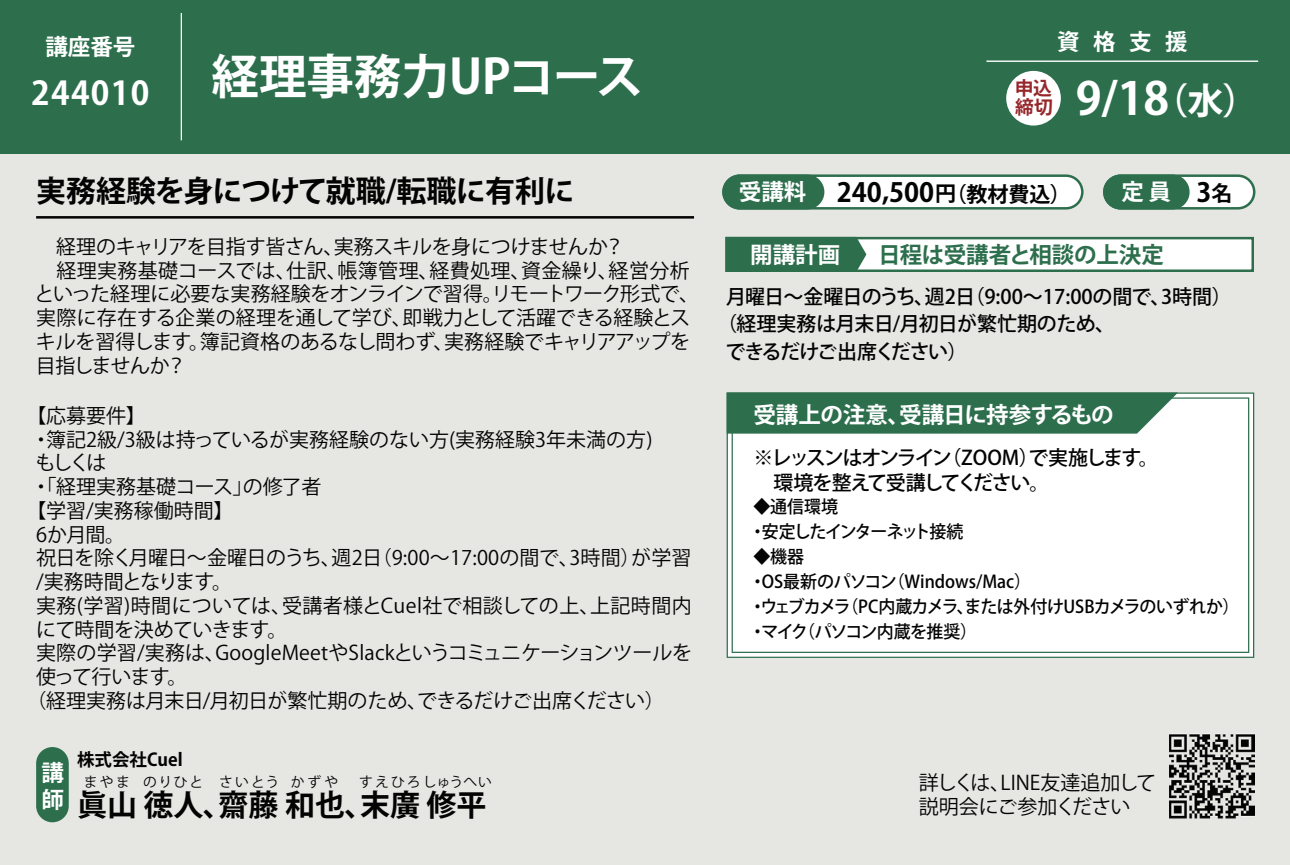
<style>
.page{position:relative;width:1290px;height:865px;background:#e6e6e2}
.page>*{position:absolute;margin:0;border:0;box-sizing:border-box;transform-origin:0 0}
.t1{font:700 47.5px "Koz Go Pro";color:#fff}
.t2{font:700 45px "Koz Go Pro";color:#fff}
.t3{font:700 32.5px "Koz Go Pro";letter-spacing:.04em;color:#fff}
.t4{font:700 30px "Koz Go Pro";letter-spacing:-.025em;color:#030303}
.t5{font:700 30px "Koz Go Pro";color:#030303}
.t6{font:700 26.25px "Koz Go Pro";color:#030303}
.t7{font:700 22.5px "Koz Go Pro";color:#fff}
.t8{font:700 22.5px "Koz Go Pro";letter-spacing:-.01em;color:#2d6f4d}
.t9{font:20px/23.8px "Koz Go Pro";letter-spacing:-.005em;color:#030303}
.t10{font:500 20px/25px "Koz Go Pro";letter-spacing:-.08em;color:#030303}
.t11{font:20px "Koz Go Pro";letter-spacing:.02em;color:#030303}
.t12{font:500 20px "Koz Go Pro";letter-spacing:-.01em;color:#030303}
.t13{font:500 20px "Koz Go Pro";letter-spacing:-.015em;color:#030303}
.t14{font:20px "Koz Go Pro";letter-spacing:-.03em;color:#030303}
.t15{font:500 20px "Koz Go Pro";letter-spacing:-.07em;color:#030303}
.t16{font:20px "Koz Go Pro";letter-spacing:-.06em;color:#030303}
.t17{font:20px "Koz Go Pro";letter-spacing:-.04em;color:#030303}
.t18{font:700 18.75px/18.8px "Koz Go Pro";color:#96272b}
.t19{font:500 17.5px/25px "Koz Go Pro";letter-spacing:-.04em;color:#030303}
.t20{font:500 17.5px/25px "Koz Go Pro";letter-spacing:-.08em;color:#030303}
.t21{font:700 17.5px "Koz Go Pro";color:#030303}
.t22{font:13.75px "Koz Go Pro";letter-spacing:.145em;color:#030303}
.t23{font:13.75px "Koz Go Pro";letter-spacing:.105em;color:#030303}
.s1{font-size:36px}
.s2{font-size:22.5px;color:#fff}
.s3{font-size:21px}
.s4{font-size:26.25px;color:#030303}
.s5{font-size:21px;color:#030303}
</style>
<div class="page">
<hr style="left:36px;top:216px;width:658px;height:2px;background:#030303">
<div style="left:725px;top:237px;width:529px;height:35px;background:#fff;border:2px solid #2d6f4d"></div>
<svg style="left:725px;top:236px;width:143px;height:36px;background:#387656"></svg>
<div style="left:0;top:0;width:1290px;height:153px;background:#2d6f4d"></div>
<hr style="left:181px;top:13px;width:1px;height:127px;background:#fff">
<div style="left:1006px;top:71px;width:55px;height:54px;background:#fff;border-radius:50%"></div>
<hr style="left:986px;top:60px;width:272px;height:2px;background:#fff">
<svg style="left:727px;top:392px;width:527px;height:266px;background:#cadad2"></svg>
<div style="left:731px;top:397px;width:518px;height:256px;background:#fff"></div>
<svg style="left:727px;top:392px;width:451px;height:41px;background:#377555"></svg>
<div style="left:36px;top:747px;width:33px;height:75px;background:#2d6f4d;border-radius:16px"></div>
<div style="left:723px;top:176px;width:359px;height:32px;background:#fff;border-radius:16px"></div>
<div style="left:722px;top:174px;width:361px;height:35px;border:2px solid #2d6f4d;border-radius:16px"></div>
<div style="left:723px;top:176px;width:100px;height:32px;background:#2d6f4d;border-radius:16px"></div>
<div style="left:722px;top:174px;width:102px;height:35px;border:2px solid #2d6f4d;border-radius:16px"></div>
<div style="left:1104px;top:176px;width:150px;height:32px;background:#fff;border-radius:16px"></div>
<div style="left:1103px;top:174px;width:152px;height:35px;border:2px solid #2d6f4d;border-radius:16px"></div>
<div style="left:1104px;top:176px;width:84px;height:32px;background:#2d6f4d;border-radius:16px"></div>
<div style="left:1103px;top:174px;width:86px;height:35px;border:2px solid #2d6f4d;border-radius:16px"></div>
<img style="left:1169px;top:733px;width:85px;height:85px">
<p class="t7" style="left:1057px;top:27px;width:132px">資格支援</p>
<p class="t7" style="left:45px;top:32px;width:91px">講座番号</p>
<h3 class="t3" style="left:31px;top:73px;width:120px">244010</h3>
<h2 class="t2" style="left:1076px;top:70px;width:184px">9/18<span class="s1">（水）</span></h2>
<h1 class="t1" style="left:211px;top:46px;width:433px">経理事務力UPコース</h1>
<p class="t18" style="left:1015px;top:80px;width:39px">申込締切</p>
<h3 class="t4" style="left:36px;top:172px;width:540px">実務経験を身につけて就職/転職に有利に</h3>
<p class="t9" style="left:35px;top:235px;width:666px">　経理のキャリアを目指す皆さん、実務スキルを身につけませんか？<br>　経理実務基礎コースでは、仕訳、帳簿管理、経費処理、資金繰り、経営分析といった経理に必要な実務経験をオンラインで習得。リモートワーク形式で、実際に存在する企業の経理を通して学び、即戦力として活躍できる経験とスキルを習得します。簿記資格のあるなし問わず、実務経験でキャリアアップを目指しませんか？</p>
<p class="t9" style="left:26px;top:404px;width:121px">【応募要件】</p>
<p class="t9" style="left:31px;top:428px;width:623px">・簿記2級/3級は持っているが実務経験のない方(実務経験3年未満の方)</p>
<p class="t9" style="left:36px;top:451px;width:72px">もしくは</p>
<p class="t9" style="left:31px;top:475px;width:292px">・「経理実務基礎コース」の修了者</p>
<p class="t9" style="left:26px;top:499px;width:209px">【学習/実務稼働時間】</p>
<p class="t9" style="left:36px;top:523px;width:91px">6か月間。</p>
<p class="t9" style="left:36px;top:546px;width:657px">祝日を除く月曜日～金曜日のうち、週2日（9:00～17:00の間で、3時間）が学習</p>
<p class="t16" style="left:36px;top:569px;width:198px">/実務時間となります。</p>
<p class="t11" style="left:36px;top:592px;width:657px">実務(学習)時間については、受講者様とCuel社で相談しての上、上記時間内</p>
<p class="t14" style="left:36px;top:616px;width:253px">にて時間を決めていきます。</p>
<p class="t9" style="left:36px;top:641px;width:657px">実際の学習/実務は、GoogleMeetやSlackというコミュニケーションツールを</p>
<p class="t17" style="left:36px;top:664px;width:153px">使って行います。</p>
<p class="t9" style="left:27px;top:689px;width:640px">（経理実務は月末日/月初日が繁忙期のため、できるだけご出席ください）</p>
<p class="t7" style="left:42px;top:758px;width:24px">講</p>
<p class="t7" style="left:42px;top:785px;width:23px">師</p>
<p class="t21" style="left:77px;top:748px;width:107px">株式会社Cuel</p>
<p class="t22" style="left:84px;top:772px;width:256px">まやま のりひと さいとう かずや</p>
<p class="t23" style="left:359px;top:772px;width:134px">すえひろしゅうへい</p>
<h3 class="t5" style="left:77px;top:785px;width:411px">眞山 徳人、齋藤 和也、末廣 修平</h3>
<h3 class="t6" style="left:739px;top:175px;width:334px"><span class="s2">受講料</span> 240,500<span class="s3">円（教材費込）</span></h3>
<p class="t7" style="left:1121px;top:177px;width:112px">定 員 <span class="s4">3</span><span class="s5">名</span></p>
<p class="t7" style="left:750px;top:240px;width:91px">開講計画</p>
<p class="t8" style="left:878px;top:240px;width:287px">日程は受講者と相談の上決定</p>
<p class="t12" style="left:726px;top:284px;width:507px">月曜日～金曜日のうち、週2日（9:00～17:00の間で、3時間）</p>
<p class="t13" style="left:717px;top:311px;width:400px">（経理実務は月末日/月初日が繁忙期のため、</p>
<p class="t15" style="left:726px;top:339px;width:243px">できるだけご出席ください）</p>
<p class="t7" style="left:753px;top:400px;width:362px">受講上の注意、受講日に持参するもの</p>
<p class="t10" style="left:753px;top:446px;width:407px">※レッスンはオンライン（ZOOM）で実施します。　環境を整えて受講してください。</p>
<p class="t20" style="left:749px;top:494px;width:216px">◆通信環境<br>・安定したインターネット接続</p>
<p class="t19" style="left:749px;top:544px;width:492px">◆機器<br>・OS最新のパソコン（Windows/Mac）<br>・ウェブカメラ（PC内蔵カメラ、または外付けUSBカメラのいずれか）・マイク（パソコン内蔵を推奨）</p>
<p class="t9" style="left:919px;top:771px;width:239px">詳しくは、LINE友達追加して説明会にご参加ください</p>
</div>
